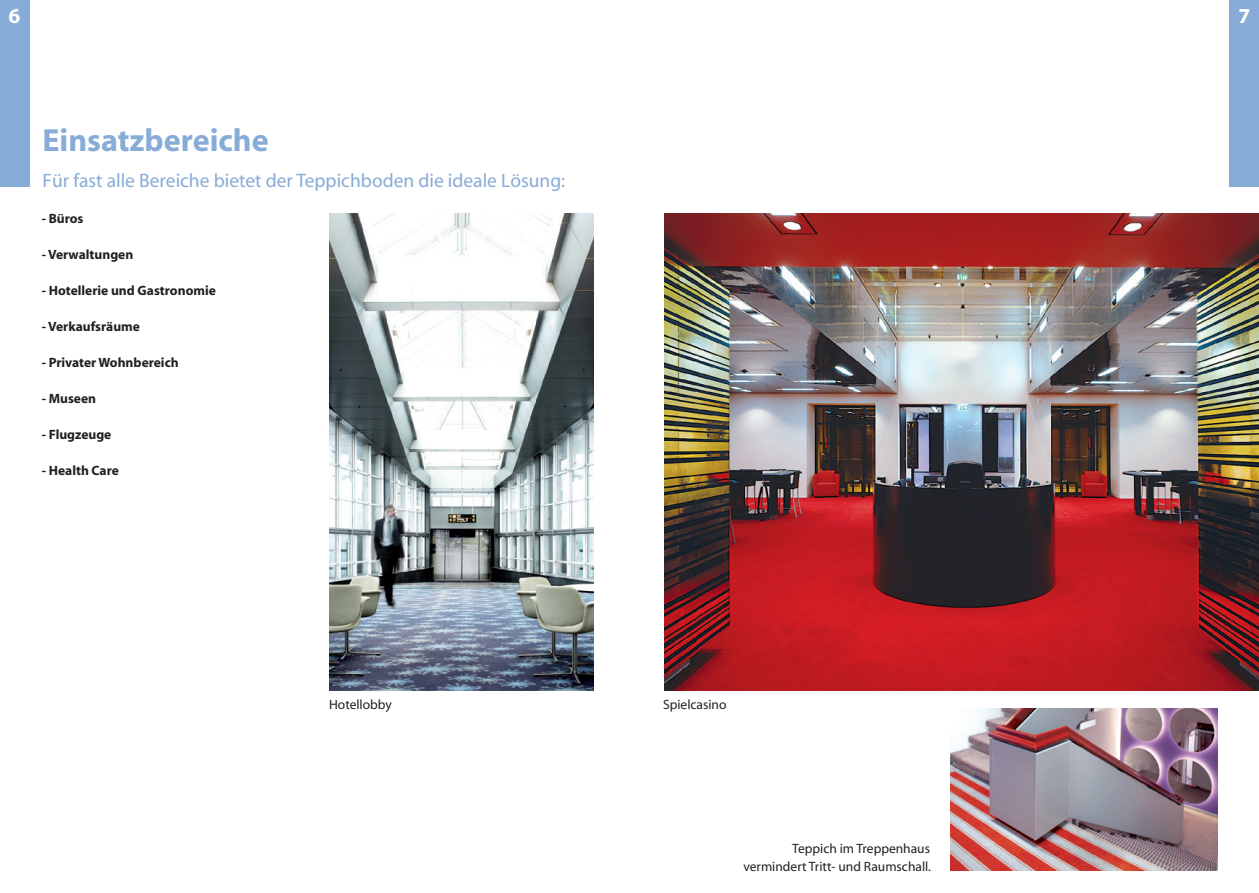
<style>
.page{position:relative;width:1259px;height:893px;background:#fff}
.page>*{position:absolute;margin:0;border:0;box-sizing:border-box;transform-origin:0 0}
.t1{font:700 32.1px "Myriad";color:#87acd7}
.t2{font:700 21.3px "Myriad";color:#fff}
.t3{font:19.5px "Myriad";color:#87acd7}
.t4{font:700 13.5px "Myriad";color:#231f20}
.t5{font:13.5px/18px "Myriad";color:#231f20;text-align:right}
</style>
<div class="page">
<div style="left:0;top:0;width:30px;height:187px;background:#87acd7"></div>
<div style="left:1230px;top:0;width:29px;height:187px;background:#87acd7"></div>
<img style="left:664px;top:213px;width:595px;height:478px">
<img style="left:329px;top:213px;width:265px;height:478px">
<img style="left:950px;top:708px;width:267px;height:163px">
<h2 class="t2" style="left:8px;top:5px;width:13px">6</h2>
<h2 class="t2" style="left:1238px;top:5px;width:13px">7</h2>
<h1 class="t1" style="left:43px;top:123px;width:228px">Einsatzbereiche</h1>
<h3 class="t3" style="left:43px;top:170px;width:524px">Für fast alle Bereiche bietet der Teppichboden die ideale Lösung:</h3>
<p class="t4" style="left:42px;top:211px;width:43px">- Büros</p>
<p class="t4" style="left:42px;top:247px;width:93px">- Verwaltungen</p>
<p class="t4" style="left:42px;top:283px;width:176px">- Hotellerie und Gastronomie</p>
<p class="t4" style="left:42px;top:319px;width:100px">- Verkaufsräume</p>
<p class="t4" style="left:42px;top:355px;width:138px">- Privater Wohnbereich</p>
<p class="t4" style="left:42px;top:391px;width:56px">- Museen</p>
<p class="t4" style="left:42px;top:427px;width:71px">- Flugzeuge</p>
<p class="t4" style="left:42px;top:463px;width:79px">- Health Care</p>
<p class="t5" style="left:329px;top:696px;width:64px">Hotellobby</p>
<p class="t5" style="left:663px;top:696px;width:65px">Spielcasino</p>
<p class="t5" style="left:743px;top:840px;width:189px">Teppich im Treppenhaus vermindert Tritt- und Raumschall.</p>
</div>
